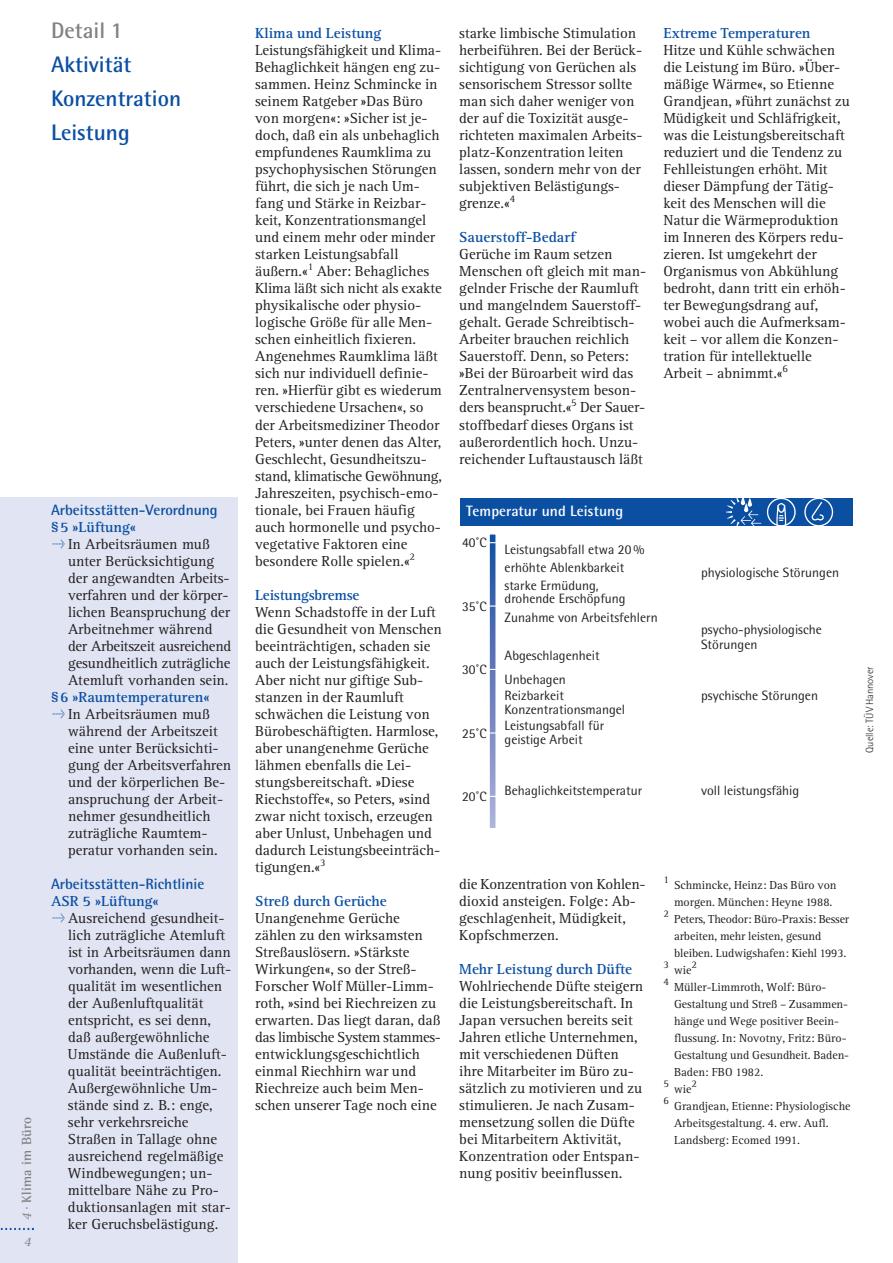
<style>
.page{position:relative;width:893px;height:1263px;background:#fff}
.page>*{position:absolute;margin:0;border:0;box-sizing:border-box;transform-origin:0 0}
.t1{font:700 22.5px/34px "Rotis Semi Sans";color:#0a4fa2}
.t2{font:700 22.5px "Rotis Semi Sans";color:#808285}
.t3{font:15px/17px "Rotis Serif";color:#231f20}
.t4{font:700 15px "Rotis Serif";color:#0a4fa2}
.t5{font:700 15px "Rotis Semi Sans";color:#0a4fa2}
.t6{font:700 15px "Rotis Semi Sans";color:#fff}
.t7{font:13.5px/15.5px "Rotis Semi Sans";color:#231f20}
.t8{font:700 13.5px "Rotis Semi Serif";letter-spacing:.025em;color:#808285}
.t9{font:italic 13.5px "Rotis Serif";color:#808285}
.t10{font:12px/17px "Rotis Serif";color:#231f20}
.t11{font:300 10.5px "Rotis Semi Sans";color:#231f20}
.t12{font:10.5px "Rotis Serif";color:#231f20}
.s1{font-family:"Rotis Serif";font-weight:400;font-style:italic}
</style>
<div class="page">
<div style="left:0;top:497px;width:238px;height:766px;background:#e1e4f2"></div>
<svg style="left:0;top:1228px;width:34px;height:2px"></svg>
<img style="left:491px;top:536px;width:3px;height:291px">
<div style="left:489px;top:534px;width:7px;height:295px;border:1px solid #fff"></div>
<svg style="left:489px;top:605px;width:7px;height:2px"></svg>
<div style="left:460px;top:498px;width:393px;height:28px;background:#0a4fa2"></div>
<svg style="left:726px;top:498px;width:35px;height:28px"></svg>
<svg style="left:767px;top:498px;width:29px;height:28px"></svg>
<svg style="left:804px;top:498px;width:29px;height:28px"></svg>
<h1 class="t2" style="left:51px;top:23px;width:73px">Detail 1</h1>
<h1 class="t1" style="left:51px;top:50px;width:132px">Aktivität<br>Konzentration<br>Leistung</h1>
<p class="t8" style="left:22px;top:1220px;width:105px;rotate:-90deg"><span class="s1">4 ·</span> Klima im Büro</p>
<p class="t9" style="left:24px;top:1237px;width:9px">4</p>
<p class="t5" style="left:51px;top:504px;width:168px">Arbeitsstätten-Verordnung</p>
<p class="t4" style="left:51px;top:522px;width:87px">§5 »Lüftung«</p>
<p class="t3" style="left:68px;top:537px;width:165px">In Arbeitsräumen muß unter Berücksichtigung der angewandten Arbeits&shy;verfahren und der körper&shy;lichen Beanspruchung der<br>Arbeitnehmer während der Arbeitszeit ausreichend gesundheitlich zuträgliche<br>Atemluft vorhanden sein.</p>
<p class="t4" style="left:51px;top:692px;width:160px">§6 »Raumtemperaturen«</p>
<p class="t3" style="left:68px;top:707px;width:164px">In Arbeitsräumen muß während der Arbeitszeit eine unter Berücksichti&shy;gung der Arbeitsverfahren und der körperlichen Be&shy;anspruchung der Arbeit&shy;nehmer gesundheitlich zuträgliche Raumtem&shy;peratur vorhanden sein.</p>
<p class="t5" style="left:51px;top:878px;width:155px">Arbeitsstätten-Richtlinie</p>
<p class="t4" style="left:51px;top:896px;width:109px">ASR 5 »Lüftung«</p>
<p class="t3" style="left:68px;top:911px;width:165px">Ausreichend gesundheit&shy;lich zuträgliche Atemluft ist in Arbeitsräumen dann vorhanden, wenn die Luft&shy;qualität im wesentlichen der Außenluftqualität entspricht, es sei denn, daß außergewöhnliche<br>Umstände die Außenluft&shy;qualität beeinträchtigen.<br>Außergewöhnliche Um&shy;stände sind z. B.: enge, sehr verkehrsreiche<br>Straßen in Tallage ohne ausreichend regelmäßige<br>Windbewegungen; un&shy;mittelbare Nähe zu Pro&shy;duktionsanlagen mit star&shy;ker Geruchsbelästigung.</p>
<p class="t4" style="left:255px;top:28px;width:128px">Klima und Leistung</p>
<p class="t3" style="left:255px;top:43px;width:188px">Leistungsfähigkeit und Klima-<br>Behaglichkeit hängen eng zu&shy;sammen. Heinz Schmincke in seinem Ratgeber »Das Büro von morgen«: »Sicher ist je&shy;doch, daß ein als unbehaglich empfundenes Raumklima zu psychophysischen Störungen führt, die sich je nach Um&shy;fang und Stärke in Reizbar&shy;keit, Konzentrationsmangel und einem mehr oder minder starken Leistungsabfall äußern.«<sup>1</sup> Aber: Behagliches<br>Klima läßt sich nicht als exakte physikalische oder physio&shy;logische Größe für alle Men&shy;schen einheitlich fixieren.<br>Angenehmes Raumklima läßt sich nur individuell definie&shy;ren. »Hierfür gibt es wiederum verschiedene Ursachen«, so der Arbeitsmediziner Theodor<br>Peters, »unter denen das Alter,<br>Geschlecht, Gesundheitszu&shy;stand, klimatische Gewöhnung,<br>Jahreszeiten, psychisch-emo&shy;tionale, bei Frauen häufig auch hormonelle und psycho&shy;vegetative Faktoren eine besondere Rolle spielen.«<sup>2</sup></p>
<p class="t4" style="left:255px;top:590px;width:106px">Leistungsbremse</p>
<p class="t3" style="left:255px;top:605px;width:188px">Wenn Schadstoffe in der Luft die Gesundheit von Menschen beeinträchtigen, schaden sie auch der Leistungsfähigkeit.<br>Aber nicht nur giftige Sub&shy;stanzen in der Raumluft schwächen die Leistung von<br>Bürobeschäftigten. Harmlose, aber unangenehme Gerüche lähmen ebenfalls die Lei&shy;stungsbereitschaft. »Diese<br>Riechstoffe«, so Peters, »sind zwar nicht toxisch, erzeugen aber Unlust, Unbehagen und dadurch Leistungsbeeinträch&shy;tigungen.«<sup>3</sup></p>
<p class="t4" style="left:255px;top:896px;width:133px">Streß durch Gerüche</p>
<p class="t3" style="left:255px;top:911px;width:187px">Unangenehme Gerüche zählen zu den wirksamsten<br>Streßauslösern. »Stärkste<br>Wirkungen«, so der Streß-<br>Forscher Wolf Müller-Limm&shy;roth, »sind bei Riechreizen zu erwarten. Das liegt daran, daß das limbische System stammes&shy;entwicklungsgeschichtlich einmal Riechhirn war und<br>Riechreize auch beim Men&shy;schen unserer Tage noch eine</p>
<p class="t3" style="left:459px;top:26px;width:185px">starke limbische Stimulation herbeiführen. Bei der Berück&shy;sichtigung von Gerüchen als sensorischem Stressor sollte man sich daher weniger von der auf die Toxizität ausge&shy;richteten maximalen Arbeits&shy;platz-Konzentration leiten lassen, sondern mehr von der subjektiven Belästigungs&shy;grenze.«<sup>4</sup></p>
<p class="t4" style="left:459px;top:232px;width:118px">Sauerstoff-Bedarf</p>
<p class="t3" style="left:459px;top:247px;width:188px">Gerüche im Raum setzen<br>Menschen oft gleich mit man&shy;gelnder Frische der Raumluft und mangelndem Sauerstoff&shy;gehalt. Gerade Schreibtisch-<br>Arbeiter brauchen reichlich<br>Sauerstoff. Denn, so Peters: »Bei der Büroarbeit wird das<br>Zentralnervensystem beson&shy;ders beansprucht.«<sup>5</sup> Der Sauer&shy;stoffbedarf dieses Organs ist außerordentlich hoch. Unzu&shy;reichender Luftaustausch läßt</p>
<p class="t4" style="left:663px;top:28px;width:149px">Extreme Temperaturen</p>
<p class="t3" style="left:663px;top:43px;width:188px">Hitze und Kühle schwächen die Leistung im Büro. »Über&shy;mäßige Wärme«, so Etienne<br>Grandjean, »führt zunächst zu<br>Müdigkeit und Schläfrigkeit, was die Leistungsbereitschaft reduziert und die Tendenz zu<br>Fehlleistungen erhöht. Mit dieser Dämpfung der Tätig&shy;keit des Menschen will die<br>Natur die Wärmeproduktion im Inneren des Körpers redu&shy;zieren. Ist umgekehrt der<br>Organismus von Abkühlung bedroht, dann tritt ein erhöh&shy;ter Bewegungsdrang auf, wobei auch die Aufmerksam&shy;keit – vor allem die Konzen&shy;tration für intellektuelle<br>Arbeit – abnimmt.«<sup>6</sup></p>
<p class="t6" style="left:466px;top:506px;width:159px">Temperatur und Leistung</p>
<p class="t7" style="left:462px;top:536px;width:26px">40˚C</p>
<p class="t7" style="left:462px;top:600px;width:26px">35˚C</p>
<p class="t7" style="left:462px;top:663px;width:26px">30˚C</p>
<p class="t7" style="left:462px;top:727px;width:26px">25˚C</p>
<p class="t7" style="left:505px;top:542px;width:141px;line-height:17.5px">Leistungsabfall etwa 20 % erhöhte Ablenkbarkeit starke Ermüdung,</p>
<p class="t7" style="left:505px;top:592px;width:123px">drohende Erschöpfung</p>
<p class="t7" style="left:505px;top:611px;width:155px">Zunahme von Arbeitsfehlern</p>
<p class="t7" style="left:505px;top:649px;width:97px">Abgeschlagenheit</p>
<p class="t7" style="left:505px;top:673px;width:122px">Unbehagen<br>Reizbarkeit<br>Konzentrationsmangel<br>Leistungsabfall für</p>
<p class="t7" style="left:505px;top:733px;width:80px">geistige Arbeit</p>
<p class="t7" style="left:701px;top:566px;width:139px">physiologische Störungen</p>
<p class="t7" style="left:701px;top:624px;width:122px;line-height:15px">psycho-physiologische<br>Störungen</p>
<p class="t7" style="left:701px;top:689px;width:118px">psychische Störungen</p>
<p class="t7" style="left:462px;top:789px;width:26px">20˚C</p>
<p class="t7" style="left:505px;top:784px;width:139px">Behaglichkeitstemperatur</p>
<p class="t7" style="left:701px;top:784px;width:100px">voll leistungsfähig</p>
<p class="t11" style="left:866px;top:753px;width:88px;rotate:-90deg">Quelle: TÜV Hannover</p>
<p class="t3" style="left:459px;top:877px;width:188px">die Konzentration von Kohlen&shy;dioxid ansteigen. Folge: Ab&shy;geschlagenheit, Müdigkeit,<br>Kopfschmerzen.</p>
<p class="t4" style="left:459px;top:964px;width:174px">Mehr Leistung durch Düfte</p>
<p class="t3" style="left:459px;top:979px;width:185px">Wohlriechende Düfte steigern die Leistungsbereitschaft. In<br>Japan versuchen bereits seit<br>Jahren etliche Unternehmen, mit verschiedenen Düften ihre Mitarbeiter im Büro zu&shy;sätzlich zu motivieren und zu stimulieren. Je nach Zusam&shy;mensetzung sollen die Düfte bei Mitarbeitern Aktivität,<br>Konzentration oder Entspan&shy;nung positiv beeinflussen.</p>
<p class="t12" style="left:663px;top:876px;width:7px">1</p>
<p class="t10" style="left:674px;top:877px;width:164px">Schmincke, Heinz: Das Büro von morgen. München: Heyne 1988.</p>
<p class="t12" style="left:663px;top:910px;width:7px">2</p>
<p class="t10" style="left:674px;top:911px;width:177px">Peters, Theodor: Büro-Praxis: Besser arbeiten, mehr leisten, gesund bleiben. Ludwigshafen: Kiehl 1993.</p>
<p class="t12" style="left:663px;top:961px;width:7px">3</p>
<p class="t12" style="left:691px;top:961px;width:7px">2</p>
<p class="t10" style="left:674px;top:962px;width:19px">wie</p>
<p class="t12" style="left:663px;top:978px;width:7px">4</p>
<p class="t10" style="left:674px;top:980px;width:177px">Müller-Limmroth, Wolf: Büro-<br>Gestaltung und Streß – Zusammen&shy;hänge und Wege positiver Beein&shy;flussung. In: Novotny, Fritz: Büro-<br>Gestaltung und Gesundheit. Baden-<br>Baden: FBO 1982.</p>
<p class="t12" style="left:691px;top:1080px;width:7px">2</p>
<p class="t12" style="left:663px;top:1080px;width:7px">5</p>
<p class="t10" style="left:674px;top:1082px;width:19px">wie</p>
<p class="t12" style="left:663px;top:1097px;width:7px">6</p>
<p class="t10" style="left:674px;top:1099px;width:178px">Grandjean, Etienne: Physiologische<br>Arbeitsgestaltung. 4. erw. Aufl.<br>Landsberg: Ecomed 1991.</p>
</div>
